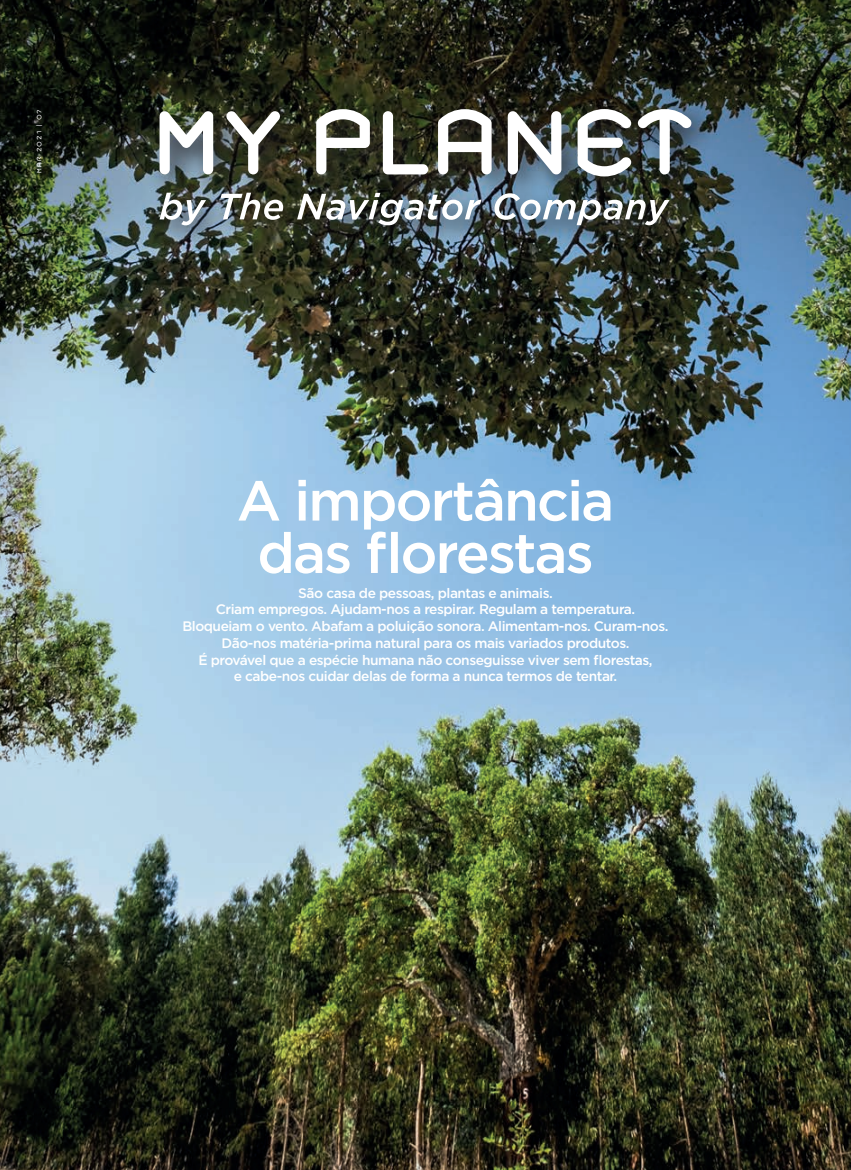
<style>
.page{position:relative;width:851px;height:1170px;background:#fff}
.page>*{position:absolute;margin:0;border:0;box-sizing:border-box;transform-origin:0 0}
.t1{font:500 56.25px/52.4px "Gotham";letter-spacing:-.035em;color:#fff;text-align:center}
.t2{font:500 13.75px/16.8px "Gotham";letter-spacing:-.035em;color:#fff;text-align:center}
.t3{font:7.5px "Armilar";letter-spacing:.155em;color:#fff}
</style>
<div class="page">
<img style="left:0;top:0;width:850px;height:1169px">
<div style="left:148px;top:98px;width:570px;height:155px;background:#231f20;opacity:.87"></div>
<svg style="left:159px;top:111px;width:54px;height:63px"></svg>
<svg style="left:226px;top:111px;width:54px;height:63px"></svg>
<svg style="left:316px;top:109px;width:54px;height:65px"></svg>
<svg style="left:383px;top:111px;width:45px;height:63px"></svg>
<svg style="left:438px;top:109px;width:53px;height:65px"></svg>
<svg style="left:507px;top:111px;width:54px;height:64px"></svg>
<svg style="left:577px;top:109px;width:54px;height:67px"></svg>
<svg style="left:637px;top:105px;width:54px;height:69px"></svg>
<svg style="left:159px;top:193px;width:47px;height:32px"></svg>
<svg style="left:220px;top:193px;width:63px;height:27px"></svg>
<img style="left:297px;top:193px;width:184px;height:32px">
<img style="left:494px;top:193px;width:175px;height:32px">
<p class="t3" style="left:35px;top:173px;width:66px;rotate:-90deg">Mar 2021 | 07</p>
<h1 class="t1" style="left:237px;top:473px;width:379px">A importância das florestas</h1>
<p class="t2" style="left:182px;top:584px;width:487px">São casa de pessoas, plantas e animais.<br>Criam empregos. Ajudam-nos a respirar. Regulam a temperatura.<br>Bloqueiam o vento. Abafam a poluição sonora. Alimentam-nos. Curam-nos.<br>Dão-nos matéria-prima natural para os mais variados produtos.<br>É provável que a espécie humana não conseguisse viver sem florestas,<br>e cabe-nos cuidar delas de forma a nunca termos de tentar.</p>
</div>
